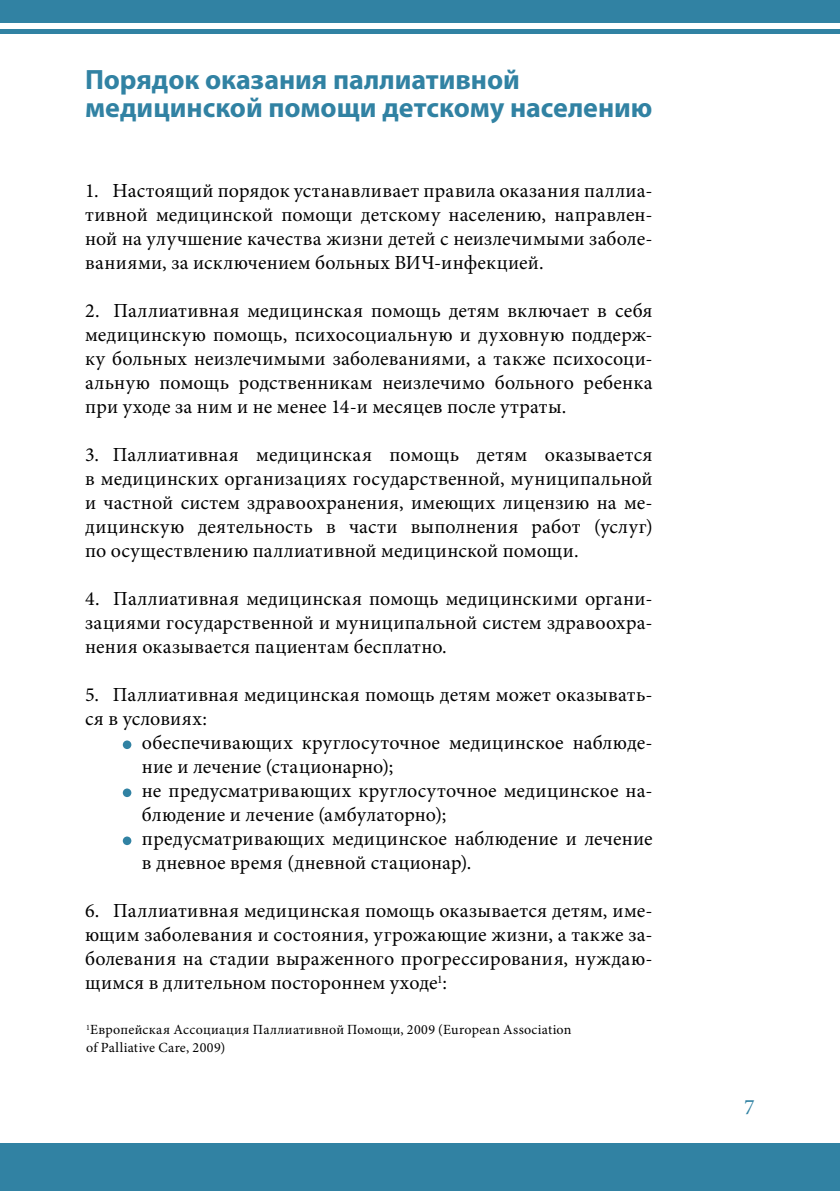
<style>
.page{position:relative;width:840px;height:1191px;background:#fff}
.page>*{position:absolute;margin:0;border:0;box-sizing:border-box;transform-origin:0 0}
.t1{font:700 28px/28px "Myriad Pro";color:#3182a3}
.t2{font:22px "Minion Pro";color:#3182a3}
.t3{font:20px/24px "Minion Pro";letter-spacing:.01em;color:#000;text-align:justify}
.t4{font:14px/18px "Minion Pro";letter-spacing:.02em;color:#000}
</style>
<div class="page">
<div style="left:123px;top:740px;width:8px;height:9px;background:#3182a3;border-radius:50%"></div>
<div style="left:123px;top:788px;width:8px;height:9px;background:#3182a3;border-radius:50%"></div>
<div style="left:123px;top:836px;width:8px;height:9px;background:#3182a3;border-radius:50%"></div>
<div style="left:0;top:1143px;width:839px;height:48px;background:#3182a3"></div>
<div style="left:0;top:0;width:839px;height:23px;background:#3182a3"></div>
<hr style="left:0;top:30px;width:839px;height:4px;background:#3182a3">
<h1 class="t1" style="left:85px;top:64px;width:568px">Порядок оказания паллиативной медицинской помощи детскому населению</h1>
<p class="t3" style="left:85px;top:179px;width:568px">1. Настоящий порядок устанавливает правила оказания паллиа&shy;тивной медицинской помощи детскому населению, направлен&shy;ной на улучшение качества жизни детей с неизлечимыми заболе&shy;ваниями, за исключением больных ВИЧ-инфекцией.</p>
<p class="t3" style="left:85px;top:299px;width:568px">2. Паллиативная медицинская помощь детям включает в себя медицинскую помощь, психосоциальную и духовную поддерж&shy;ку больных неизлечимыми заболеваниями, а также психосоци&shy;альную помощь родственникам неизлечимо больного ребенка при уходе за ним и не менее 14-и месяцев после утраты.</p>
<p class="t3" style="left:85px;top:443px;width:568px">3. Паллиативная медицинская помощь детям оказывается в медицинских организациях государственной, муниципальной и частной систем здравоохранения, имеющих лицензию на ме&shy;дицинскую деятельность в части выполнения работ (услуг) по осуществлению паллиативной медицинской помощи.</p>
<p class="t3" style="left:85px;top:587px;width:568px">4. Паллиативная медицинская помощь медицинскими органи&shy;зациями государственной и муниципальной систем здравоохра&shy;нения оказывается пациентам бесплатно.</p>
<p class="t3" style="left:85px;top:683px;width:568px">5. Паллиативная медицинская помощь детям может оказывать&shy;ся в условиях:</p>
<p class="t3" style="left:142px;top:731px;width:512px;text-align:left">обеспечивающих круглосуточное медицинское наблюде&shy;ние и лечение (стационарно);<br>не предусматривающих круглосуточное медицинское на&shy;блюдение и лечение (амбулаторно);<br>предусматривающих медицинское наблюдение и лечение в дневное время (дневной стационар).</p>
<p class="t3" style="left:85px;top:899px;width:568px">6. Паллиативная медицинская помощь оказывается детям, име&shy;ющим заболевания и состояния, угрожающие жизни, а также за&shy;болевания на стадии выраженного прогрессирования, нуждаю&shy;щимся в длительном постороннем уходе<sup>1</sup>:</p>
<p class="t4" style="left:86px;top:1021px;width:486px"><sup>1</sup>Европейская Ассоциация Паллиативной Помощи, 2009 (European Association of Palliative Care, 2009)</p>
<p class="t2" style="left:743px;top:1092px;width:12px">7</p>
</div>
